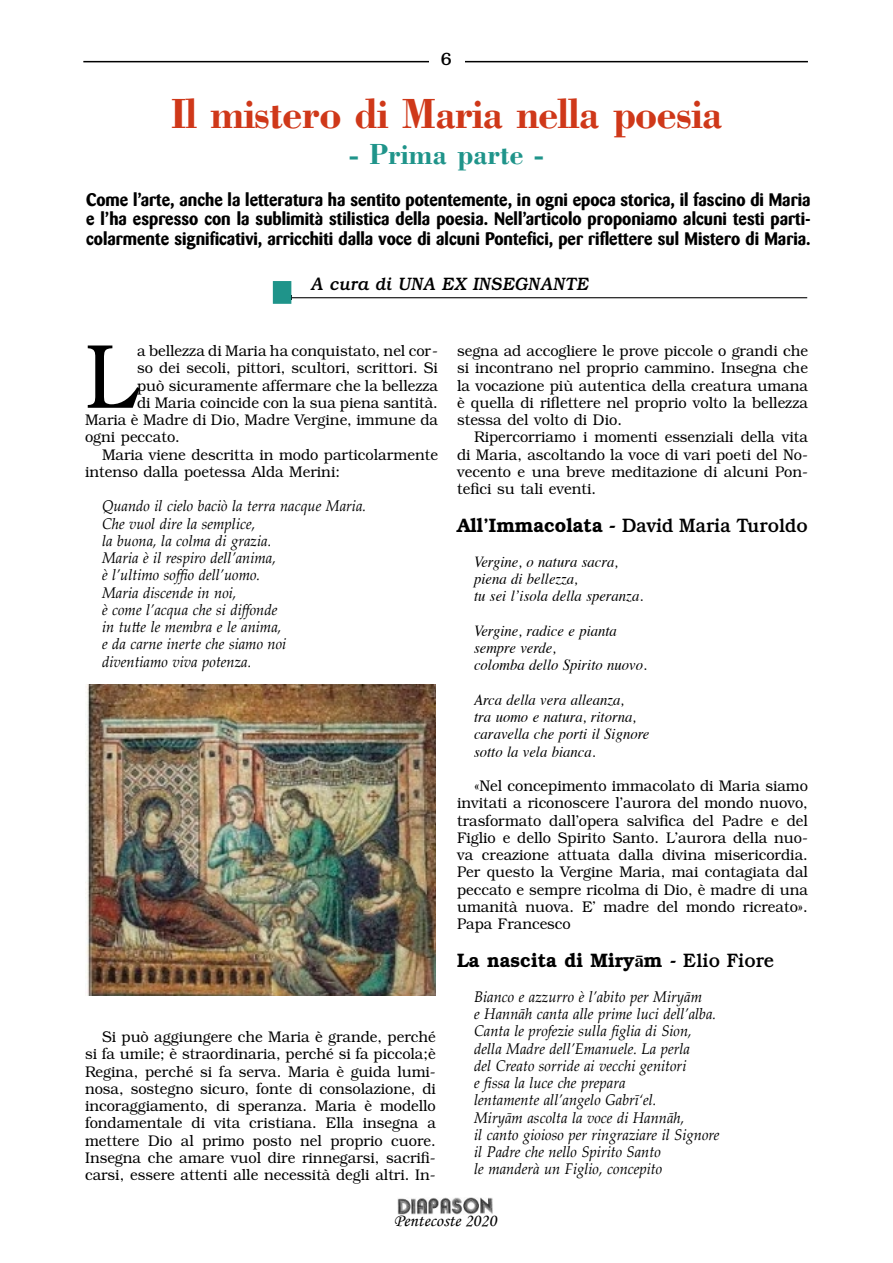
<style>
.page{position:relative;width:893px;height:1263px;background:#fff}
.page>*{position:absolute;margin:0;border:0;box-sizing:border-box;transform-origin:0 0}
.testo{font:300 91.5px "Bookman";color:#000;scale:.95 1}
.titoli{font:700 43.5px "Bodoni";letter-spacing:-.02em;color:#cf3819;scale:.94 1}
.titoli-2{font:700 30px "Bodoni";color:#1f948a;scale:.95 1}
.testo-2{font:500 19.5px "Bookman";color:#000;scale:.95 1}
.testo-3{font:600 19.5px "Bookman";color:#000;scale:.95 1}
.introduzione_pezzi{font:700 18px/19.5px "Barmeno";color:#000;text-align:justify}
.testo-4{font:italic 500 18px "Bookman";color:#000;scale:.95 1}
.t1{font:18px "Monotype Corsiva";color:#000}
.t2{font:500 18px "Bookman";color:#000}
.testo-5{font:300 15.45px/17.2px "Bookman";color:#000;text-align:justify;scale:.95 1}
.testo-6{font:italic 15.45px "Palatino Linotype";color:#000;scale:.95 1}
.testo-7{font:italic 15.45px "Times";color:#000;scale:.95 1}
.s1{font-weight:600}
.s2{font-family:"Times";font-weight:700}
.s3{font-weight:500}
</style>
<div class="page">
<hr style="left:83px;top:61px;width:725px;height:1px;background:#000">
<div style="left:429px;top:43px;width:36px;height:34px;background:#fff"></div>
<img style="left:398px;top:1198px;width:95px;height:16px">
<hr style="left:289px;top:297px;width:518px;height:1px;background:#000">
<div style="left:273px;top:281px;width:18px;height:23px;background:#1f948a"></div>
<img style="left:85px;top:685px;width:351px;height:310px">
<p class="t2" style="left:441px;top:48px;width:13px">6</p>
<p class="titoli" style="left:171px;top:86px;width:588px">Il mistero di Maria nella poesia</p>
<p class="titoli-2" style="left:349px;top:135px;width:206px">- Prima parte -</p>
<p class="introduzione_pezzi" style="left:86px;top:190px;width:726px">Come l’arte, anche la letteratura ha sentito potentemente, in ogni epoca storica, il fascino di Maria e l’ha espresso con la sublimità stilistica della poesia. Nell’articolo proponiamo alcuni testi parti&shy;colarmente significativi, arricchiti dalla voce di alcuni Pontefici, per riflettere sul Mistero di Maria.</p>
<p class="testo-4" style="left:311px;top:273px;width:294px">A cura di UNA EX INSEGNANTE</p>
<p class="testo-5" style="left:137px;top:342px;width:318px">a bellezza di Maria ha conquistato, nel cor-</p>
<p class="testo-5" style="left:137px;top:360px;width:318px">so dei secoli, pittori, scultori, scrittori. Si</p>
<p class="testo-5" style="left:137px;top:377px;width:318px">può sicuramente affermare che la bellezza</p>
<p class="testo-5" style="left:137px;top:394px;width:318px">di Maria coincide con la sua piena santità.</p>
<p class="testo-5" style="left:85px;top:411px;width:373px">Maria è Madre di Dio, Madre Vergine, immune da</p>
<p class="testo-5" style="left:85px;top:429px;width:101px">ogni peccato.</p>
<p class="testo-5" style="left:85px;top:446px;width:373px;text-indent:17px">Maria viene descritta in modo particolarmente intenso dalla poetessa Alda Merini:</p>
<p class="testo-6" style="left:102px;top:495px;width:280px">Quando il cielo baciò la terra nacque Maria.</p>
<p class="testo-6" style="left:102px;top:512px;width:163px">Che vuol dire la semplice,</p>
<p class="testo-6" style="left:102px;top:529px;width:180px">la buona, la colma di grazia.</p>
<p class="testo-6" style="left:102px;top:547px;width:185px">Maria è il respiro dell’anima,</p>
<p class="testo-6" style="left:102px;top:564px;width:168px">è l’ultimo soffio dell’uomo.</p>
<p class="testo-6" style="left:102px;top:581px;width:143px">Maria discende in noi,</p>
<p class="testo-6" style="left:102px;top:598px;width:186px">è come l’acqua che si diffonde</p>
<p class="testo-6" style="left:102px;top:616px;width:190px">in tutte le membra e le anima,</p>
<p class="testo-6" style="left:102px;top:633px;width:196px">e da carne inerte che siamo noi</p>
<p class="testo-6" style="left:102px;top:650px;width:159px">diventiamo viva potenza.</p>
<p class="testo" style="left:85px;top:325px;width:56px">L</p>
<p class="testo-5" style="left:85px;top:1028px;width:371px;text-indent:17px">Si può aggiungere che Maria è grande, perché si fa umile; è straordinaria, perché si fa piccola;è Regina, perché si fa serva. Maria è guida lumi&shy;nosa, sostegno sicuro, fonte di consolazione, di incoraggiamento, di speranza. Maria è modello fondamentale di vita cristiana. Ella insegna a mettere Dio al primo posto nel proprio cuore.<br>Insegna che amare vuol dire rinnegarsi, sacrifi&shy;carsi, essere attenti alle necessità degli altri. In-</p>
<p class="testo-5" style="left:457px;top:342px;width:371px">segna ad accogliere le prove piccole o grandi che si incontrano nel proprio cammino. Insegna che la vocazione più autentica della creatura umana è quella di riflettere nel proprio volto la bellezza stessa del volto di Dio.</p>
<p class="testo-5" style="left:457px;top:429px;width:371px;text-indent:17px">Ripercorriamo i momenti essenziali della vita di Maria, ascoltando la voce di vari poeti del No&shy;vecento e una breve meditazione di alcuni Pon&shy;tefici su tali eventi.</p>
<p class="testo-2" style="left:457px;top:514px;width:371px"><span class="s1">All’Immacolata -</span> David Maria Turoldo</p>
<p class="testo-7" style="left:474px;top:548px;width:153px">Vergine, o natura sacra,</p>
<p class="testo-7" style="left:474px;top:565px;width:111px">piena di bellezza,</p>
<p class="testo-7" style="left:474px;top:583px;width:179px">tu sei l’isola della speranza.</p>
<p class="testo-7" style="left:474px;top:617px;width:152px">Vergine, radice e pianta</p>
<p class="testo-7" style="left:474px;top:634px;width:88px">sempre verde,</p>
<p class="testo-7" style="left:474px;top:652px;width:183px">colomba dello Spirito nuovo.</p>
<p class="testo-7" style="left:474px;top:686px;width:159px">Arca della vera alleanza,</p>
<p class="testo-7" style="left:474px;top:703px;width:172px">tra uomo e natura, ritorna,</p>
<p class="testo-7" style="left:474px;top:721px;width:186px">caravella che porti il Signore</p>
<p class="testo-7" style="left:474px;top:738px;width:129px">sotto la vela bianca.</p>
<p class="testo-5" style="left:457px;top:777px;width:371px;text-indent:17px">«Nel concepimento immacolato di Maria siamo invitati a riconoscere l’aurora del mondo nuovo, trasformato dall’opera salvifica del Padre e del Figlio e dello Spirito Santo. L’aurora della nuo&shy;va creazione attuata dalla divina misericordia.<br>Per questo la Vergine Maria, mai contagiata dal peccato e sempre ricolma di Dio, è madre di una umanità nuova. E’ madre del mondo ricreato».<br>Papa Francesco</p>
<p class="testo-3" style="left:457px;top:949px;width:335px">La nascita di Miry<span class="s2">ā</span>m <span class="s3">- Elio Fiore</span></p>
<p class="testo-6" style="left:474px;top:985px;width:242px">Bianco e azzurro è l’abito per Miryām</p>
<p class="testo-6" style="left:474px;top:1003px;width:256px">e Hannāh canta alle prime luci dell’alba.</p>
<p class="testo-6" style="left:474px;top:1020px;width:231px">Canta le profezie sulla figlia di Sion,</p>
<p class="testo-6" style="left:474px;top:1037px;width:229px">della Madre dell’Emanuele. La perla</p>
<p class="testo-6" style="left:474px;top:1054px;width:225px">del Creato sorride ai vecchi genitori</p>
<p class="testo-6" style="left:474px;top:1072px;width:161px">e fissa la luce che prepara</p>
<p class="testo-6" style="left:474px;top:1089px;width:193px">lentamente all’angelo Gabrī‘el.</p>
<p class="testo-6" style="left:474px;top:1106px;width:223px">Miryām ascolta la voce di Hannāh,</p>
<p class="testo-6" style="left:474px;top:1123px;width:260px">il canto gioioso per ringraziare il Signore</p>
<p class="testo-6" style="left:474px;top:1141px;width:198px">il Padre che nello Spirito Santo</p>
<p class="testo-6" style="left:474px;top:1158px;width:200px">le manderà un Figlio, concepito</p>
<p class="t1" style="left:394px;top:1210px;width:104px">Pentecoste 2020</p>
</div>
